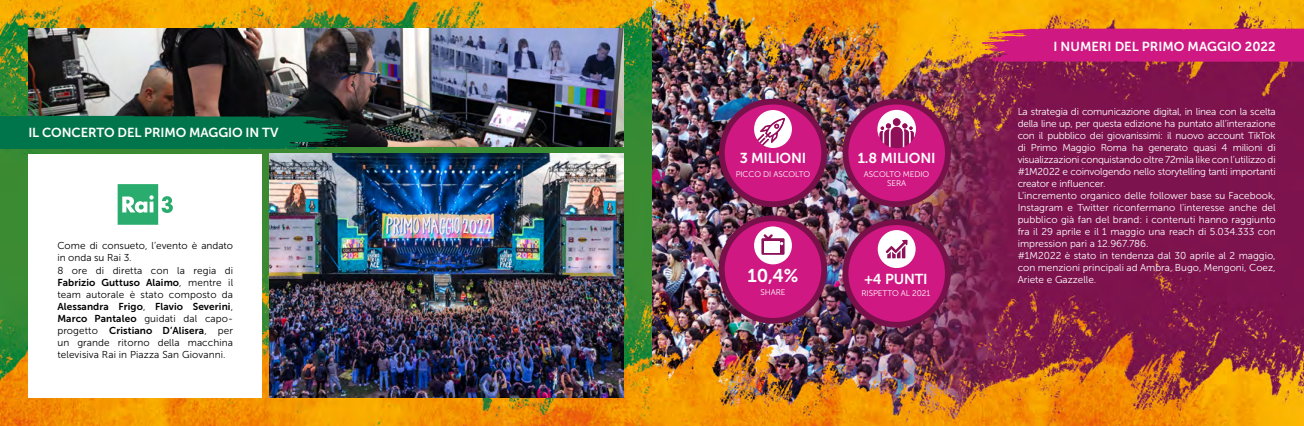
<style>
.page{position:relative;width:1304px;height:426px;background:#fff}
.page>*{position:absolute;margin:0;border:0;box-sizing:border-box;transform-origin:0 0}
.t1{font:18.4px "Museo Sans 700";color:#fff}
.t2{font:14.3px "Museo Sans 700";letter-spacing:-.01em;color:#fff}
.t3{font:13px "Museo Sans 700";letter-spacing:-.005em;color:#fff}
.t4{font:10px/12px "Museo Sans 300";letter-spacing:-.02em;color:#fff}
.t5{font:10px/12px "Museo Sans 300";letter-spacing:.01em;color:#000}
.t6{font:10px "Museo Sans 700";letter-spacing:.01em;color:#000}
.t7{font:10px "Museo Sans 300";color:#fff}
.t8{font:8.2px/9.6px "Museo Sans 300";letter-spacing:-.01em;color:#fff;text-align:center}
.s1{font-family:"Museo Sans 300"}
.s2{font-family:"Museo Sans 700"}
</style>
<div class="page">
<img style="left:0;top:0;width:1304px;height:425px">
<div style="left:28px;top:154px;width:234px;height:243px;background:#fff"></div>
<img style="left:269px;top:154px;width:355px;height:243px">
<img style="left:28px;top:28px;width:596px;height:118px">
<svg style="left:118px;top:184px;width:55px;height:40px"></svg>
<svg style="left:0;top:115px;width:348px;height:34px;background:#036b45"></svg>
<svg style="left:982px;top:28px;width:322px;height:34px;background:#cf2178"></svg>
<div style="left:845px;top:222px;width:103px;height:102px;background:#cf1882;border-radius:50%"></div>
<div style="left:843px;top:219px;width:108px;height:108px;border:6px solid #78114a;border-radius:50%"></div>
<svg style="left:878px;top:230px;width:38px;height:38px"></svg>
<div style="left:722px;top:101px;width:102px;height:103px;background:#cf1882;border-radius:50%"></div>
<div style="left:719px;top:99px;width:108px;height:108px;border:6px solid #78114a;border-radius:50%"></div>
<svg style="left:754px;top:110px;width:38px;height:38px"></svg>
<div style="left:722px;top:218px;width:102px;height:102px;background:#cf1882;border-radius:50%"></div>
<div style="left:719px;top:215px;width:108px;height:108px;border:6px solid #78114a;border-radius:50%"></div>
<svg style="left:754px;top:226px;width:38px;height:38px"></svg>
<div style="left:764px;top:240px;width:15px;height:12px;background:#fff"></div>
<div style="left:845px;top:101px;width:103px;height:103px;background:#cf1882;border-radius:50%"></div>
<div style="left:843px;top:99px;width:108px;height:108px;border:6px solid #78114a;border-radius:50%"></div>
<svg style="left:877px;top:110px;width:39px;height:38px"></svg>
<h3 class="t3" style="left:28px;top:125px;width:252px">IL CONCERTO DEL PRIMO MAGGIO IN TV</h3>
<p class="t5" style="left:57px;top:240px;width:177px">Come di consueto, l’evento è andato in onda su Rai 3.<br>8 ore di diretta con la regia di</p>
<p class="t6" style="left:57px;top:276px;width:177px">Fabrizio Guttuso Alaimo<span class="s1">, mentre il</span></p>
<p class="t5" style="left:57px;top:288px;width:177px">team autorale è stato composto da</p>
<p class="t6" style="left:57px;top:300px;width:177px">Alessandra Frigo<span class="s1">,</span> Flavio Severini<span class="s1">,</span></p>
<p class="t5" style="left:57px;top:312px;width:177px"><span class="s2">Marco Pantaleo</span> guidati dal capo-</p>
<p class="t6" style="left:57px;top:324px;width:177px"><span class="s1">progetto</span> Cristiano D’Alisera<span class="s1">, per</span></p>
<p class="t5" style="left:57px;top:336px;width:177px">un grande ritorno della macchina televisiva Rai in Piazza San Giovanni.</p>
<h2 class="t2" style="left:740px;top:150px;width:68px">3 MILIONI</h2>
<p class="t8" style="left:736px;top:169px;width:76px">PICCO DI ASCOLTO</p>
<h1 class="t1" style="left:748px;top:265px;width:52px">10,4%</h1>
<p class="t8" style="left:760px;top:287px;width:27px">SHARE</p>
<h3 class="t3" style="left:1053px;top:39px;width:224px">I NUMERI DEL PRIMO MAGGIO 2022</h3>
<p class="t4" style="left:1018px;top:105px;width:259px">La strategia di comunicazione digital, in linea con la scelta della line up, per questa edizione ha puntato all’interazione con il pubblico dei giovanissimi: il nuovo account TikTok di Primo Maggio Roma ha generato quasi 4 milioni di visualizzazioni conquistando oltre 72mila like con l’utilizzo di #1M2022 e coinvolgendo nello storytelling tanti importanti creator e influencer.<br>L’incremento organico delle follower base su Facebook, Instagram e Twitter riconfermano l’interesse anche del pubblico già fan del brand: i contenuti hanno raggiunto fra il 29 aprile e il 1 maggio una reach di 5.034.333 con impression pari a 12.967.786.<br>#1M2022 è stato in tendenza dal 30 aprile al 2 maggio, con menzioni principali ad Ambra, Bugo, Mengoni, Coez,</p>
<h2 class="t2" style="left:858px;top:150px;width:79px">1.8 MILIONI</h2>
<p class="t8" style="left:864px;top:169px;width:67px">ASCOLTO MEDIO<br>SERA</p>
<h2 class="t2" style="left:864px;top:271px;width:65px">+4 PUNTI</h2>
<p class="t7" style="left:1018px;top:274px;width:80px">Ariete e Gazzelle.</p>
<p class="t8" style="left:861px;top:288px;width:70px">RISPETTO AL 2021</p>
</div>
